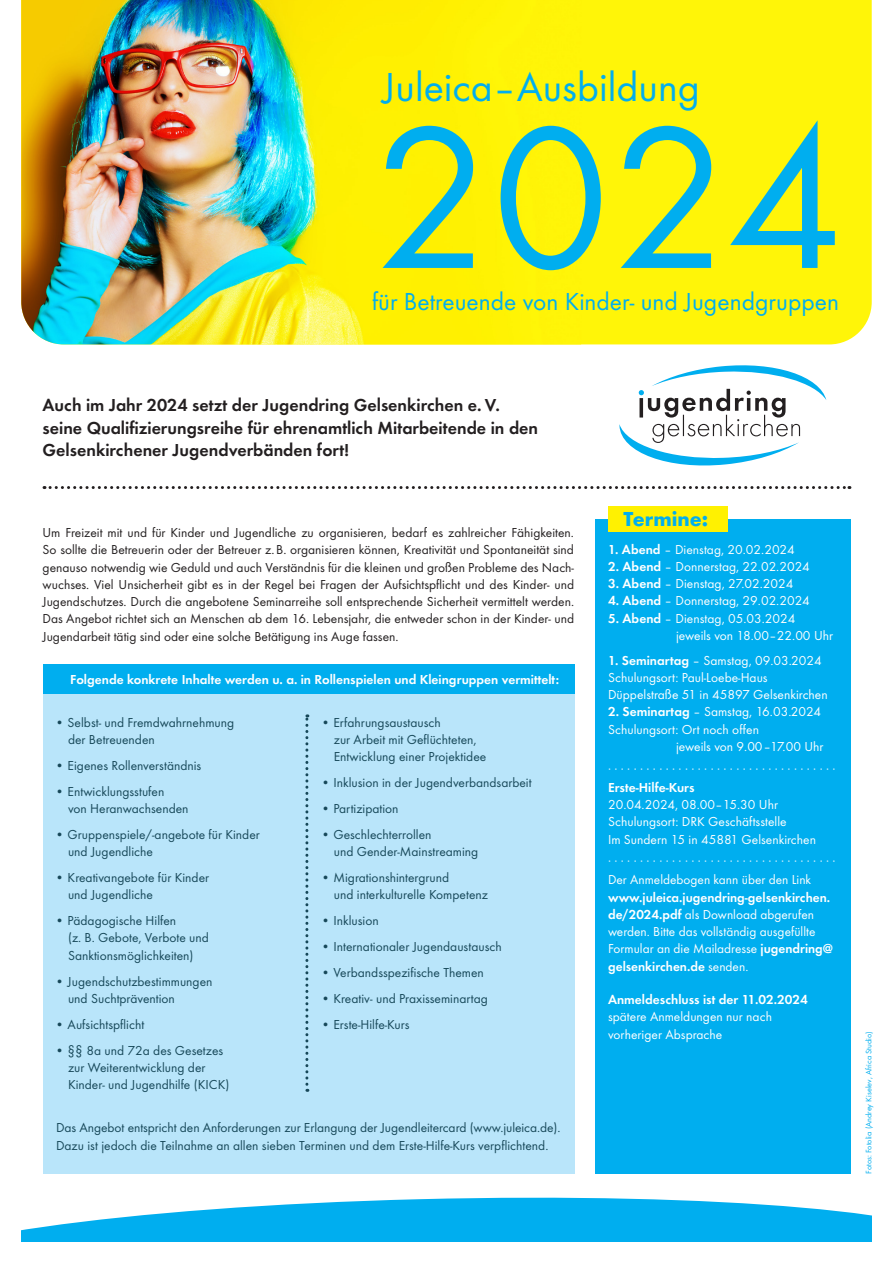
<style>
.page{position:relative;width:893px;height:1263px;background:#fff}
.page>*{position:absolute;margin:0;border:0;box-sizing:border-box;transform-origin:0 0}
.t1{font:210px "Futura T";color:#00aeef}
.t2{font:42px "Futura T";color:#00aeef}
.t3{font:25.5px "Futura T";color:#00aeef}
.t4{font:700 21px "Futura T";color:#00aeef}
._1__Fließtext_fett{font:600 18px/22.5px "Futura T";color:#231f20}
._2__Liste{font:13.5px/17.2px "Futura T";color:#174859}
._2__Liste-2{font:13.5px/17.2px "Futura T";color:#fff}
._0__Fließtext{font:13.5px/17.2px "Futura T";color:#231f20;text-align:justify}
._1__Fließtext_fett-2{font:600 13.5px "Futura T";color:#fff}
._2__Liste-3{font:600 13.5px "Futura T";color:#fff}
._0__Fließtext-2{font:8.25px "Futura T";color:#00aeef}
.s1{font-weight:600}
</style>
<div class="page">
<div style="left:595px;top:519px;width:255px;height:655px;background:#00aeef"></div>
<div style="left:43px;top:668px;width:532px;height:506px;background:#b9e5fa"></div>
<svg style="left:21px;top:1197px;width:850px;height:45px"></svg>
<div style="left:581px;top:0;width:291px;height:344px;background:#fff508"></div>
<img style="left:21px;top:0;width:560px;height:344px">
<svg style="left:44px;top:486px;width:806px;height:3px"></svg>
<div style="left:43px;top:664px;width:532px;height:30px;background:#00aeef"></div>
<div style="left:608px;top:506px;width:119px;height:25px;background:#fff101"></div>
<svg style="left:305px;top:714px;width:3px;height:378px"></svg>
<svg style="left:619px;top:365px;width:207px;height:101px"></svg>
<p class="t2" style="left:383px;top:63px;width:319px">Juleica–Ausbildung</p>
<p class="t1" style="left:372px;top:76px;width:475px">2024</p>
<p class="t3" style="left:372px;top:287px;width:468px">für Betreuende von Kinder- und Jugendgruppen</p>
<p class="_1__Fließtext_fett" style="left:43px;top:394px;width:497px">Auch im Jahr 2024 setzt der Jugendring Gelsenkirchen e. V. seine Qualifizierungsreihe für ehrenamtlich Mitarbeitende in den<br>Gelsenkirchener Jugendverbänden fort!</p>
<p class="_0__Fließtext" style="left:43px;top:524px;width:533px">Um Freizeit mit und für Kinder und Jugendliche zu organisieren, bedarf es zahlreicher Fähigkeiten.<br>So sollte die Betreuerin oder der Betreuer z.B. organisieren können, Kreativität und Spontaneität sind genauso notwendig wie Geduld und auch Verständnis für die kleinen und großen Probleme des Nach&shy;wuchses. Viel Unsicherheit gibt es in der Regel bei Fragen der Aufsichtspflicht und des Kinder- und Jugendschutzes. Durch die angebotene Seminarreihe soll entsprechende Sicherheit vermittelt werden.<br>Das Angebot richtet sich an Menschen ab dem 16. Lebensjahr, die entweder schon in der Kinder- und Jugendarbeit tätig sind oder eine solche Betätigung ins Auge fassen.</p>
<p class="_1__Fließtext_fett-2" style="left:70px;top:671px;width:490px">Folgende konkrete Inhalte werden u. a. in Rollenspielen und Kleingruppen vermittelt:</p>
<p class="_2__Liste" style="left:68px;top:714px;width:168px;text-indent:-13px">• Selbst- und Fremdwahrnehmung der Betreuenden</p>
<p class="_2__Liste" style="left:55px;top:757px;width:148px">• Eigenes Rollenverständnis</p>
<p class="_2__Liste" style="left:68px;top:783px;width:122px;text-indent:-13px">• Entwicklungsstufen<br>von Heranwachsenden</p>
<p class="_2__Liste" style="left:68px;top:826px;width:193px;text-indent:-13px">• Gruppenspiele/-angebote für Kinder und Jugendliche</p>
<p class="_2__Liste" style="left:68px;top:869px;width:143px;text-indent:-13px">• Kreativangebote für Kinder und Jugendliche</p>
<p class="_2__Liste" style="left:68px;top:912px;width:142px;text-indent:-13px">• Pädagogische Hilfen<br>(z. B. Gebote, Verbote und<br>Sanktionsmöglichkeiten)</p>
<p class="_2__Liste" style="left:68px;top:972px;width:146px;text-indent:-13px">• Jugendschutzbestimmungen und Suchtprävention</p>
<p class="_2__Liste" style="left:55px;top:1015px;width:90px">• Aufsichtspflicht</p>
<p class="_2__Liste" style="left:68px;top:1041px;width:163px;text-indent:-13px">• §§ 8a und 72a des Gesetzes zur Weiterentwicklung der<br>Kinder- und Jugendhilfe (KICK)</p>
<p class="_2__Liste" style="left:334px;top:714px;width:154px;text-indent:-13px">• Erfahrungsaustausch<br>zur Arbeit mit Geflüchteten,<br>Entwicklung einer Projektidee</p>
<p class="_2__Liste" style="left:321px;top:774px;width:212px">• Inklusion in der Jugendverbandsarbeit</p>
<p class="_2__Liste" style="left:321px;top:800px;width:79px">• Partizipation</p>
<p class="_2__Liste" style="left:334px;top:826px;width:146px;text-indent:-13px">• Geschlechterrollen<br>und Gender-Mainstreaming</p>
<p class="_2__Liste" style="left:334px;top:869px;width:156px;text-indent:-13px">• Migrationshintergrund<br>und interkulturelle Kompetenz</p>
<p class="_2__Liste" style="left:321px;top:912px;width:59px">• Inklusion</p>
<p class="_2__Liste" style="left:321px;top:938px;width:182px">• Internationaler Jugendaustausch</p>
<p class="_2__Liste" style="left:321px;top:964px;width:164px">• Verbandsspezifische Themen</p>
<p class="_2__Liste" style="left:321px;top:990px;width:168px">• Kreativ- und Praxisseminartag</p>
<p class="_2__Liste" style="left:321px;top:1015px;width:90px">• Erste-Hilfe-Kurs</p>
<p class="_2__Liste" style="left:56px;top:1119px;width:506px">Das Angebot entspricht den Anforderungen zur Erlangung der Jugendleitercard (www.juleica.de).<br>Dazu ist jedoch die Teilnahme an allen sieben Terminen und dem Erste-Hilfe-Kurs verpflichtend.</p>
<p class="t4" style="left:623px;top:506px;width:86px">Termine:</p>
<p class="_2__Liste-2" style="left:608px;top:540px;width:188px"><span class="s1">1. Abend</span> – Dienstag, 20.02.2024</p>
<p class="_2__Liste-2" style="left:608px;top:558px;width:203px"><span class="s1">2. Abend</span> – Donnerstag, 22.02.2024</p>
<p class="_2__Liste-2" style="left:608px;top:575px;width:187px"><span class="s1">3. Abend</span> – Dienstag, 27.02.2024</p>
<p class="_2__Liste-2" style="left:608px;top:592px;width:203px"><span class="s1">4. Abend</span> – Donnerstag, 29.02.2024</p>
<p class="_2__Liste-2" style="left:676px;top:609px;width:158px;text-indent:-68px"><span class="s1">5. Abend</span> – Dienstag, 05.03.2024 jeweils von 18.00–22.00 Uhr</p>
<p class="_2__Liste-2" style="left:608px;top:651px;width:215px"><span class="s1">1. Seminartag</span> – Samstag, 09.03.2024</p>
<p class="_2__Liste-2" style="left:608px;top:669px;width:221px">Schulungsort: Paul-Loebe-Haus<br>Düppelstraße 51 in 45897 Gelsenkirchen</p>
<p class="_2__Liste-2" style="left:608px;top:703px;width:215px"><span class="s1">2. Seminartag</span> – Samstag, 16.03.2024</p>
<p class="_2__Liste-2" style="left:608px;top:720px;width:152px">Schulungsort: Ort noch offen</p>
<p class="_2__Liste-2" style="left:676px;top:738px;width:149px">jeweils von 9.00–17.00 Uhr</p>
<p class="_2__Liste-2" style="left:608px;top:758px;width:229px">· · · · · · · · · · · · · · · · · · · · · · · · · · · · · · · · · · · ·</p>
<p class="_2__Liste-2" style="left:608px;top:778px;width:171px"><span class="s1">Erste-Hilfe-Kurs<br></span>20.04.2024, 08.00–15.30 Uhr</p>
<p class="_2__Liste-2" style="left:608px;top:813px;width:209px">Schulungsort: DRK Geschäftsstelle<br>Im Sundern 15 in 45881 Gelsenkirchen</p>
<p class="_2__Liste-2" style="left:608px;top:851px;width:229px">· · · · · · · · · · · · · · · · · · · · · · · · · · · · · · · · · · · ·</p>
<p class="_2__Liste-2" style="left:608px;top:871px;width:227px">Der Anmeldebogen kann über den Link <span class="s1">www.juleica.jugendring-gelsenkirchen. de/2024.pdf</span> als Download abgerufen werden. Bitte das vollständig ausgefüllte Formular an die Mailadresse <span class="s1">jugendring@ gelsenkirchen.de</span> senden.</p>
<p class="_2__Liste-3" style="left:608px;top:991px;width:201px">Anmeldeschluss ist der 11.02.2024</p>
<p class="_2__Liste-2" style="left:608px;top:1008px;width:165px">spätere Anmeldungen nur nach vorheriger Absprache</p>
<p class="_0__Fließtext-2" style="left:864px;top:1174px;width:144px;rotate:-90deg">Fotos: Fotolia (Andrey Kiselev, Africa Studio)</p>
</div>
